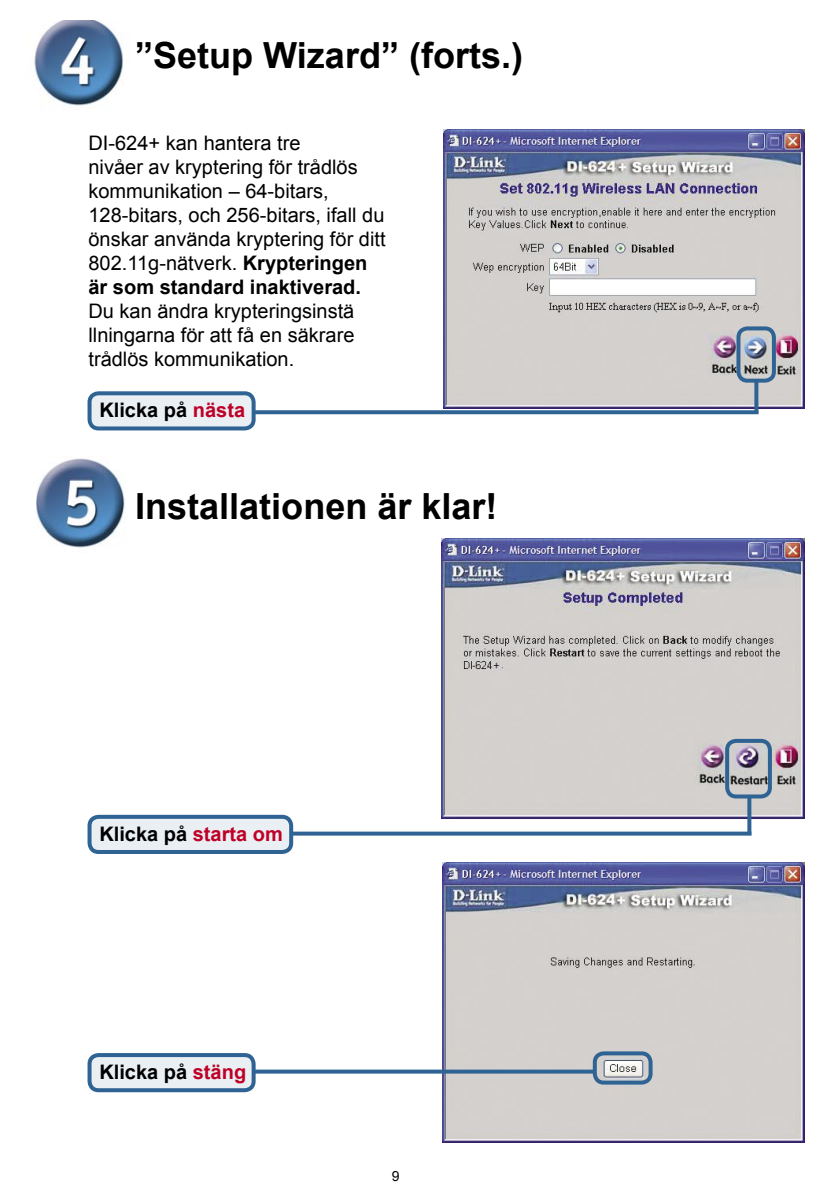
<style>
.page{position:relative;width:840px;height:1191px;background:#fff}
.page>*{position:absolute;margin:0;border:0;box-sizing:border-box;transform-origin:0 0}
.t1{font:700 36px "Arial";color:#000}
.t2{font:20px/24px "Arial";color:#000}
.t3{font:700 20px "Arial";color:#000}
.t4{font:14px "Arial";color:#000}
.s1{font-weight:700}
.s2{color:#be0027}
</style>
<div class="page">
<img style="left:442px;top:862px;width:361px;height:280px">
<img style="left:443px;top:130px;width:360px;height:278px">
<img style="left:441px;top:538px;width:362px;height:280px">
<svg style="left:295px;top:831px;width:452px;height:4px;background:#4d7aa3"></svg>
<svg style="left:747px;top:796px;width:4px;height:39px"></svg>
<svg style="left:722px;top:737px;width:51px;height:59px;background:#99a1af"></svg>
<img style="left:36px;top:458px;width:89px;height:90px">
<svg style="left:257px;top:410px;width:497px;height:4px;background:#3b6c99"></svg>
<img style="left:34px;top:20px;width:90px;height:86px">
<svg style="left:734px;top:324px;width:43px;height:56px;background:#95a2b2"></svg>
<svg style="left:754px;top:379px;width:4px;height:35px"></svg>
<svg style="left:257px;top:1069px;width:333px;height:4px"></svg>
<svg style="left:590px;top:1049px;width:64px;height:33px;background:#a8b4bf"></svg>
<svg style="left:87px;top:391px;width:170px;height:37px;background:#c8d5e2"></svg>
<svg style="left:87px;top:814px;width:208px;height:38px;background:#c8d5e2"></svg>
<svg style="left:87px;top:1053px;width:170px;height:37px;background:#c6d4e1"></svg>
<p class="t1" style="left:135px;top:32px;width:389px">”Setup Wizard” (forts.)</p>
<p class="t2" style="left:88px;top:131px;width:270px">DI-624+ kan hantera tre nivåer av kryptering för trådlös kommunikation – 64-bitars,</p>
<p class="t2" style="left:88px;top:203px;width:298px">128-bitars, och 256-bitars, ifall du önskar använda kryptering för ditt<br>802.11g-nätverk. <span class="s1">Krypteringen är som standard inaktiverad.<br></span>Du kan ändra krypteringsinstä llningarna för att få en säkrare trådlös kommunikation.</p>
<p class="t3" style="left:99px;top:397px;width:147px">Klicka på <span class="s2">nästa</span></p>
<p class="t1" style="left:135px;top:483px;width:364px">Installationen är klar!</p>
<p class="t3" style="left:99px;top:820px;width:185px">Klicka på <span class="s2">starta om</span></p>
<p class="t3" style="left:99px;top:1058px;width:148px">Klicka på <span class="s2">stäng</span></p>
<p class="t4" style="left:392px;top:1167px;width:9px">9</p>
</div>
